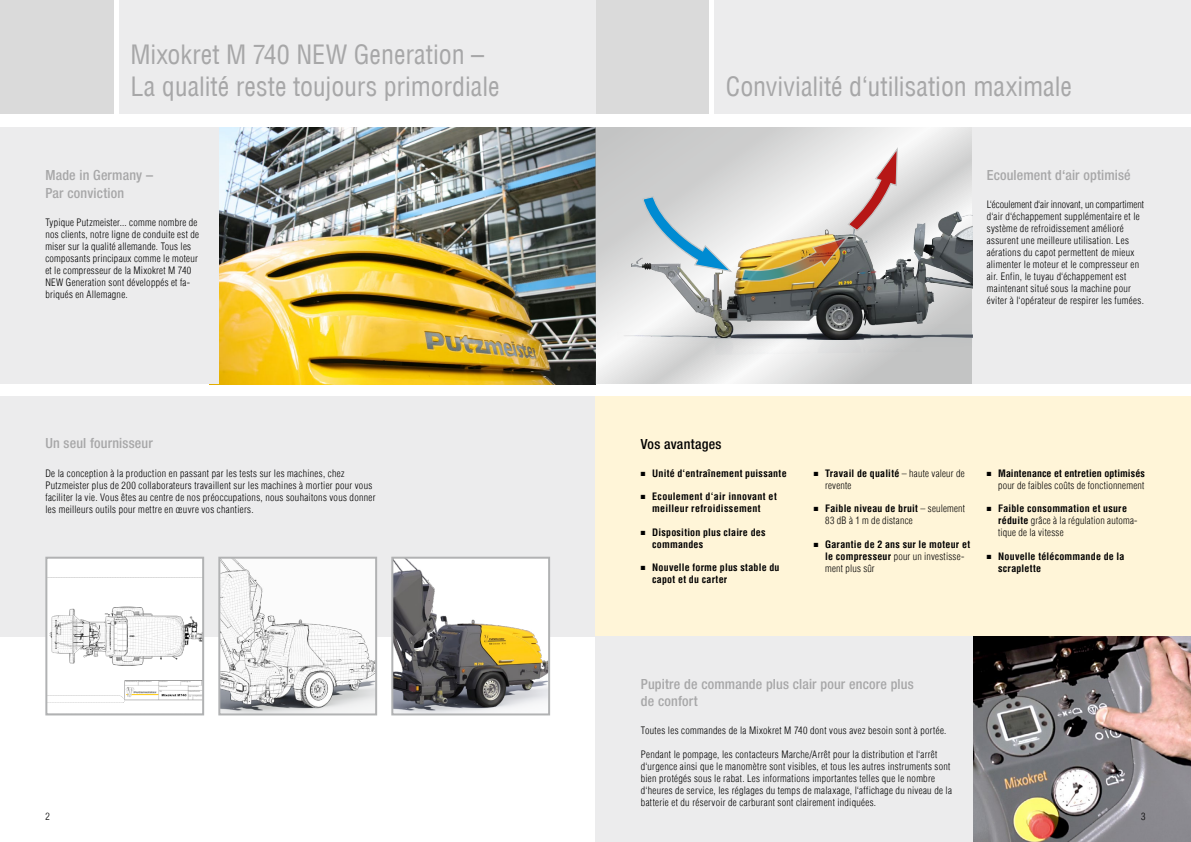
<style>
.page{position:relative;width:1191px;height:842px;background:#fff}
.page>*{position:absolute;margin:0;border:0;box-sizing:border-box;transform-origin:0 0}
.t1{font:condensed 26px/32.5px "Helvetica Com";color:#a7a7a8}
.t2{font:500 condensed 14px/17.5px "Helvetica Neue LT Com";letter-spacing:.01em;color:#a7a7a8}
.t3{font:500 condensed 14px "Helvetica Neue LT Com";letter-spacing:.02em;color:#000}
.t4{font:300 condensed 10px/12px "Helvetica Com";letter-spacing:.03em;color:#000}
.t5{font:700 condensed 10px/12px "Helvetica Com";letter-spacing:.025em;color:#000}
.s1{font-weight:700}
.s2{font-weight:300}
</style>
<div class="page">
<div style="left:714px;top:0;width:477px;height:113px;background:#ececed"></div>
<div style="left:587px;top:0;width:122px;height:113px;background:#dadada"></div>
<img style="left:218px;top:128px;width:377px;height:256px">
<div style="left:0;top:396px;width:595px;height:240px;background:#ececed"></div>
<div style="left:119px;top:0;width:476px;height:113px;background:#ececed"></div>
<div style="left:0;top:0;width:113px;height:113px;background:#dadada"></div>
<div style="left:0;top:128px;width:218px;height:256px;background:#ececed"></div>
<svg style="left:595px;top:128px;width:377px;height:256px"></svg>
<div style="left:972px;top:128px;width:219px;height:256px;background:#ececed"></div>
<img style="left:618px;top:140px;width:354px;height:228px">
<svg style="left:641px;top:195px;width:93px;height:78px;background:#b9cdd8"></svg>
<svg style="left:741px;top:145px;width:157px;height:137px"></svg>
<img style="left:48px;top:560px;width:153px;height:143px">
<div style="left:45px;top:557px;width:159px;height:158px;border:2px solid #b1b2b3"></div>
<img style="left:221px;top:560px;width:153px;height:152px">
<div style="left:218px;top:557px;width:159px;height:158px;border:2px solid #b1b2b3"></div>
<img style="left:394px;top:560px;width:153px;height:152px">
<div style="left:391px;top:557px;width:159px;height:158px;border:2px solid #b1b2b3"></div>
<div style="left:595px;top:396px;width:596px;height:274px;background:#fff5d8"></div>
<img style="left:972px;top:636px;width:219px;height:206px">
<div style="left:595px;top:636px;width:377px;height:206px;background:#ececed"></div>
<h1 class="t1" style="left:130px;top:38px;width:371px">Mixokret M 740 NEW Generation –<br>La qualité reste toujours primordiale</h1>
<h2 class="t2" style="left:45px;top:166px;width:109px">Made in Germany –<br>Par conviction</h2>
<p class="t4" style="left:45px;top:216px;width:155px">Typique Putzmeister... comme nombre de nos clients, notre ligne de conduite est de miser sur la qualité allemande. Tous les composants principaux comme le moteur et le compresseur de la Mixokret M 740<br>NEW Generation sont développés et fa&shy;briqués en Allemagne.</p>
<h2 class="t2" style="left:45px;top:435px;width:109px">Un seul fournisseur</h2>
<p class="t4" style="left:45px;top:467px;width:332px">De la conception à la production en passant par les tests sur les machines, chez Putzmeister plus de 200 collaborateurs travaillent sur les machines à mortier pour vous faciliter la vie. Vous êtes au centre de nos préoccupations, nous souhaitons vous donner les meilleurs outils pour mettre en œuvre vos chantiers.</p>
<h1 class="t1" style="left:726px;top:70px;width:348px">Convivialité d‘utilisation maximale</h1>
<h2 class="t2" style="left:986px;top:166px;width:145px">Ecoulement d‘air optimisé</h2>
<p class="t4" style="left:986px;top:199px;width:159px">L‘écoulement d‘air innovant, un compartiment d‘air d‘échappement supplémentaire et le système de refroidissement amélioré assurent une meilleure utilisation. Les aérations du capot permettent de mieux alimenter le moteur et le compresseur en air. Enfin, le tuyau d‘échappement est maintenant situé sous la machine pour éviter à l‘opérateur de respirer les fumées.</p>
<h2 class="t3" style="left:641px;top:435px;width:82px">Vos avantages</h2>
<p class="t5" style="left:641px;top:467px;width:147px">■ Unité d‘entraînement puissante</p>
<p class="t5" style="left:641px;top:490px;width:137px;text-align:center">■ Ecoulement d‘air innovant et meilleur refroidissement</p>
<p class="t5" style="left:652px;top:526px;width:115px;text-indent:-11px">■ Disposition plus claire des commandes</p>
<p class="t5" style="left:652px;top:561px;width:129px;text-indent:-11px">■ Nouvelle forme plus stable du capot et du carter</p>
<p class="t4" style="left:825px;top:467px;width:141px;text-indent:-11px">■ <span class="s1">Travail de qualité</span> – haute valeur de revente</p>
<p class="t4" style="left:825px;top:502px;width:141px;text-indent:-11px">■ <span class="s1">Faible niveau de bruit</span> – seulement<br>83 dB à 1 m de distance</p>
<p class="t5" style="left:825px;top:538px;width:146px;text-indent:-11px">■ Garantie de 2 ans sur le moteur et le compresseur <span class="s2">pour un investisse&shy;ment plus sûr</span></p>
<p class="t4" style="left:986px;top:467px;width:160px;text-align:right">■ <span class="s1">Maintenance et entretien optimisés </span>pour de faibles coûts de fonctionnement</p>
<p class="t4" style="left:998px;top:502px;width:141px;text-indent:-11px">■ <span class="s1">Faible consommation et usure réduite</span> grâce à la régulation automa&shy;tique de la vitesse</p>
<p class="t5" style="left:998px;top:550px;width:128px;text-indent:-11px">■ Nouvelle télécommande de la scraplette</p>
<h2 class="t2" style="left:641px;top:675px;width:274px">Pupitre de commande plus clair pour encore plus de confort</h2>
<p class="t4" style="left:641px;top:724px;width:307px">Toutes les commandes de la Mixokret M 740 dont vous avez besoin sont à portée.</p>
<p class="t4" style="left:641px;top:748px;width:313px">Pendant le pompage, les contacteurs Marche/Arrêt pour la distribution et l‘arrêt d‘urgence ainsi que le manomètre sont visibles, et tous les autres instruments sont bien protégés sous le rabat. Les informations importantes telles que le nombre d‘heures de service, les réglages du temps de malaxage, l‘affichage du niveau de la batterie et du réservoir de carburant sont clairement indiquées.</p>
<p class="t4" style="left:45px;top:810px;width:6px">2</p>
<p class="t4" style="left:1141px;top:810px;width:6px">3</p>
</div>
